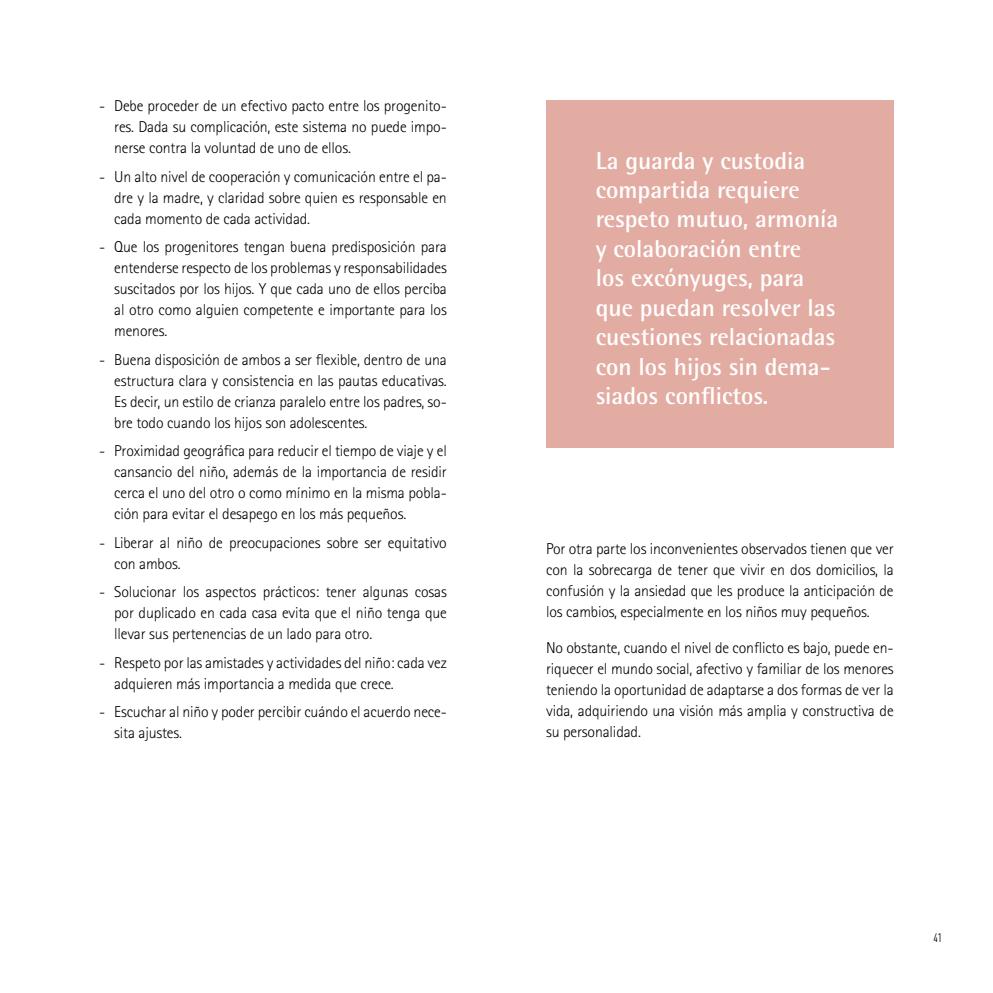
<style>
.page{position:relative;width:993px;height:993px;background:#fff}
.page>*{position:absolute;margin:0;border:0;box-sizing:border-box;transform-origin:0 0}
.t1{font:700 24.5px/29.4px "Rotis Semi Sans";color:#fff}
.t2{font:300 15.75px/21px "Rotis Sans Serif";letter-spacing:-.01em;color:#000;text-align:justify}
.t3{font:12.25px "DIN Cond";color:#000}
</style>
<div class="page">
<div style="left:546px;top:100px;width:347px;height:348px;background:#e3aca3"></div>
<p class="t2" style="left:114px;top:95px;width:334px;text-indent:-15px">- Debe proceder de un efectivo pacto entre los progenito&shy;res. Dada su complicación, este sistema no puede impo&shy;nerse contra la voluntad de uno de ellos.</p>
<p class="t2" style="left:114px;top:166px;width:334px;text-indent:-15px">- Un alto nivel de cooperación y comunicación entre el pa&shy;dre y la madre, y claridad sobre quien es responsable en cada momento de cada actividad.</p>
<p class="t2" style="left:114px;top:236px;width:334px;text-indent:-15px">- Que los progenitores tengan buena predisposición para entenderse respecto de los problemas y responsabilidades suscitados por los hijos. Y que cada uno de ellos perciba al otro como alguien competente e importante para los menores.</p>
<p class="t2" style="left:114px;top:349px;width:334px;text-indent:-15px">- Buena disposición de ambos a ser flexible, dentro de una estructura clara y consistencia en las pautas educativas.<br>Es decir, un estilo de crianza paralelo entre los padres, so&shy;bre todo cuando los hijos son adolescentes.</p>
<p class="t2" style="left:114px;top:440px;width:334px;text-indent:-15px">- Proximidad geográfica para reducir el tiempo de viaje y el cansancio del niño, además de la importancia de residir cerca el uno del otro o como mínimo en la misma pobla&shy;ción para evitar el desapego en los más pequeños.</p>
<p class="t2" style="left:114px;top:532px;width:334px;text-indent:-15px">- Liberar al niño de preocupaciones sobre ser equitativo con ambos.</p>
<p class="t2" style="left:114px;top:581px;width:334px;text-indent:-15px">- Solucionar los aspectos prácticos: tener algunas cosas por duplicado en cada casa evita que el niño tenga que llevar sus pertenencias de un lado para otro.</p>
<p class="t2" style="left:114px;top:651px;width:334px;text-indent:-15px">- Respeto por las amistades y actividades del niño: cada vez adquieren más importancia a medida que crece.</p>
<p class="t2" style="left:114px;top:701px;width:334px;text-indent:-15px">- Escuchar al niño y poder percibir cuándo el acuerdo nece&shy;sita ajustes.</p>
<h1 class="t1" style="left:595px;top:145px;width:244px">La guarda y custodia compartida requiere respeto mutuo, armonía y colaboración entre<br>los excónyuges, para que puedan resolver las cuestiones relacionadas con los hijos sin dema&shy;siados conflictos.</h1>
<p class="t2" style="left:546px;top:538px;width:349px">Por otra parte los inconvenientes observados tienen que ver con la sobrecarga de tener que vivir en dos domicilios, la confusión y la ansiedad que les produce la anticipación de los cambios, especialmente en los niños muy pequeños.</p>
<p class="t2" style="left:546px;top:637px;width:349px">No obstante, cuando el nivel de conflicto es bajo, puede en&shy;riquecer el mundo social, afectivo y familiar de los menores teniendo la oportunidad de adaptarse a dos formas de ver la vida, adquiriendo una visión más amplia y constructiva de su personalidad.</p>
<p class="t3" style="left:933px;top:930px;width:10px">41</p>
</div>
